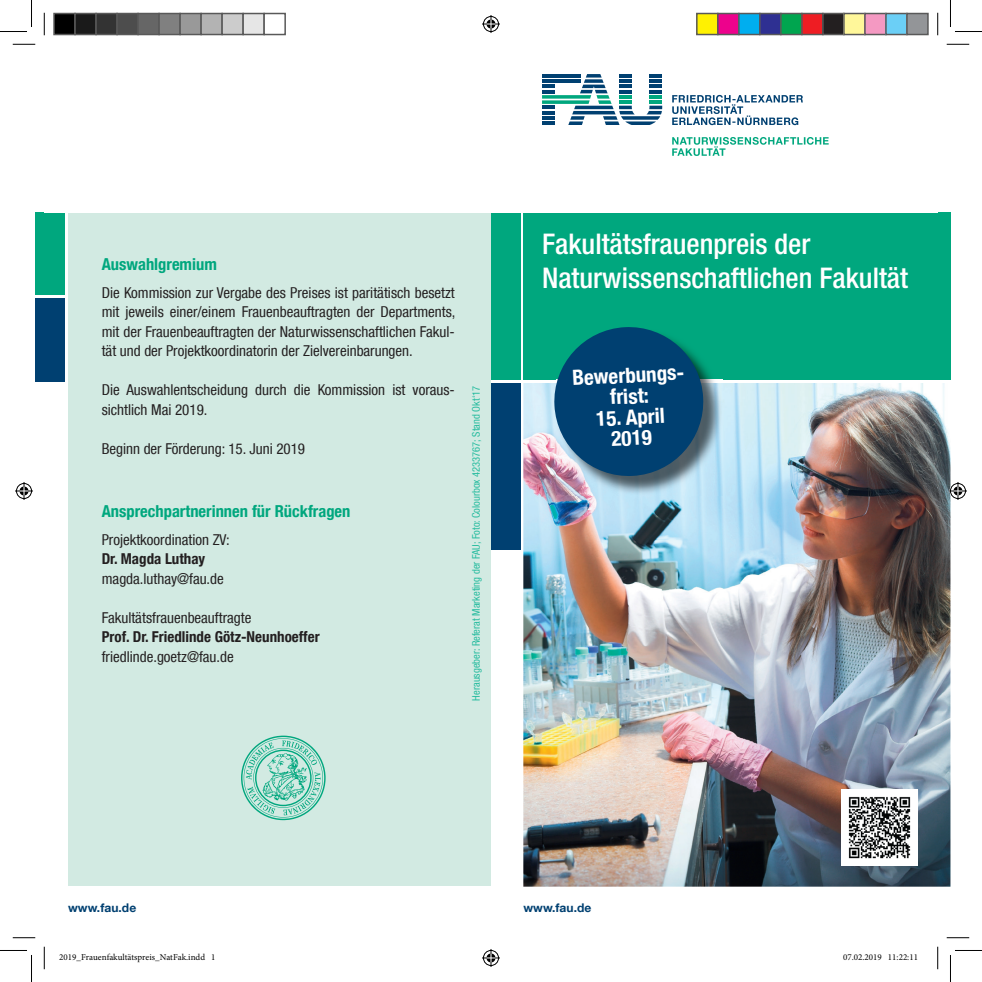
<style>
.page{position:relative;width:982px;height:982px;background:#fff}
.page>*{position:absolute;margin:0;border:0;box-sizing:border-box;transform-origin:0 0}
.t1{font:500 condensed 28.5px/34.2px "Helvetica Neue LT Com";color:#fff}
.t2{font:700 condensed 21px/21px "Helvetica Neue LT Com";color:#fff;text-align:center}
.t3{font:700 condensed 16.5px "Helvetica Neue LT Com";color:#00a77e}
.t4{font:condensed 15px/19.5px "Helvetica Neue LT Com";color:#231f20;text-align:justify}
.t5{font:700 condensed 15px "Helvetica Neue LT Com";color:#231f20}
.t6{font:700 12px "Helvetica Neue LT Com";letter-spacing:.005em;color:#004071}
.t7{font:condensed 10.5px "Helvetica Neue LT Com";color:#24bb9e}
.t8{font:9px "Minion Pro";color:#000}
</style>
<div class="page">
<img style="left:523px;top:383px;width:427px;height:503px">
<div style="left:523px;top:213px;width:427px;height:168px;background:#00a77e"></div>
<div style="left:491px;top:213px;width:29px;height:168px;background:#00a77e"></div>
<div style="left:491px;top:381px;width:29px;height:168px;background:#004071"></div>
<hr style="left:491px;top:380px;width:459px;height:2px;background:#fff">
<div style="left:35px;top:297px;width:30px;height:84px;background:#004071"></div>
<div style="left:35px;top:213px;width:30px;height:84px;background:#00a77e"></div>
<div style="left:68px;top:381px;width:423px;height:505px;background:#d2eae2"></div>
<div style="left:68px;top:213px;width:423px;height:196px;background:#d2eae2"></div>
<hr style="left:35px;top:296px;width:32px;height:2px;background:#fff">
<svg style="left:672px;top:95px;width:130px;height:30px"></svg>
<svg style="left:542px;top:74px;width:120px;height:51px"></svg>
<svg style="left:672px;top:137px;width:156px;height:19px"></svg>
<img style="left:556px;top:368px;width:166px;height:127px">
<svg style="left:552px;top:327px;width:153px;height:151px;background:#14577a"></svg>
<svg style="left:241px;top:735px;width:84px;height:85px"></svg>
<div style="left:841px;top:788px;width:76px;height:77px;background:#fff"></div>
<img style="left:848px;top:796px;width:63px;height:63px">
<svg style="left:13px;top:44px;width:22px;height:1px"></svg>
<svg style="left:946px;top:44px;width:23px;height:1px"></svg>
<svg style="left:13px;top:937px;width:22px;height:1px"></svg>
<svg style="left:946px;top:937px;width:23px;height:1px"></svg>
<svg style="left:44px;top:13px;width:1px;height:22px"></svg>
<svg style="left:44px;top:946px;width:1px;height:23px"></svg>
<svg style="left:937px;top:13px;width:1px;height:22px"></svg>
<svg style="left:937px;top:946px;width:1px;height:23px"></svg>
<svg style="left:0;top:0;width:32px;height:32px"></svg>
<svg style="left:0;top:950px;width:32px;height:31px"></svg>
<svg style="left:950px;top:0;width:31px;height:32px"></svg>
<svg style="left:950px;top:950px;width:31px;height:31px"></svg>
<svg style="left:482px;top:15px;width:18px;height:18px"></svg>
<svg style="left:482px;top:949px;width:18px;height:17px"></svg>
<svg style="left:15px;top:482px;width:18px;height:18px"></svg>
<svg style="left:948px;top:482px;width:18px;height:18px"></svg>
<div style="left:54px;top:14px;width:21px;height:21px;background:#000"></div>
<div style="left:53px;top:13px;width:23px;height:22px;border:2px solid #595959"></div>
<div style="left:75px;top:14px;width:21px;height:21px;background:#1a1a1a"></div>
<div style="left:74px;top:13px;width:23px;height:22px;border:2px solid #595959"></div>
<div style="left:96px;top:14px;width:21px;height:21px;background:#333"></div>
<div style="left:95px;top:13px;width:23px;height:22px;border:2px solid #595959"></div>
<div style="left:117px;top:14px;width:21px;height:21px;background:#4d4d4d"></div>
<div style="left:116px;top:13px;width:23px;height:22px;border:2px solid #595959"></div>
<div style="left:138px;top:14px;width:21px;height:21px;background:#666"></div>
<div style="left:137px;top:13px;width:23px;height:22px;border:2px solid #595959"></div>
<div style="left:159px;top:14px;width:21px;height:21px;background:#808080"></div>
<div style="left:158px;top:13px;width:23px;height:22px;border:2px solid #595959"></div>
<div style="left:180px;top:14px;width:21px;height:21px;background:#999"></div>
<div style="left:179px;top:13px;width:23px;height:22px;border:2px solid #595959"></div>
<div style="left:201px;top:14px;width:21px;height:21px;background:#b3b3b3"></div>
<div style="left:200px;top:13px;width:23px;height:22px;border:2px solid #595959"></div>
<div style="left:222px;top:14px;width:21px;height:21px;background:#ccc"></div>
<div style="left:221px;top:13px;width:23px;height:22px;border:2px solid #595959"></div>
<div style="left:243px;top:14px;width:21px;height:21px;background:#e6e6e6"></div>
<div style="left:242px;top:13px;width:23px;height:22px;border:2px solid #595959"></div>
<div style="left:263px;top:13px;width:23px;height:22px;border:2px solid #595959"></div>
<div style="left:696px;top:14px;width:21px;height:21px;background:#fff101"></div>
<div style="left:696px;top:13px;width:22px;height:22px;border:2px solid #595959"></div>
<div style="left:717px;top:14px;width:21px;height:21px;background:#ed028c"></div>
<div style="left:717px;top:13px;width:22px;height:22px;border:2px solid #595959"></div>
<div style="left:738px;top:14px;width:21px;height:21px;background:#00aeef"></div>
<div style="left:738px;top:13px;width:22px;height:22px;border:2px solid #595959"></div>
<div style="left:759px;top:14px;width:21px;height:21px;background:#2e3092"></div>
<div style="left:759px;top:13px;width:22px;height:22px;border:2px solid #595959"></div>
<div style="left:780px;top:14px;width:21px;height:21px;background:#00a54f"></div>
<div style="left:780px;top:13px;width:22px;height:22px;border:2px solid #595959"></div>
<div style="left:801px;top:14px;width:21px;height:21px;background:#ee1d23"></div>
<div style="left:801px;top:13px;width:22px;height:22px;border:2px solid #595959"></div>
<div style="left:822px;top:14px;width:21px;height:21px;background:#231f20"></div>
<div style="left:822px;top:13px;width:22px;height:22px;border:2px solid #595959"></div>
<div style="left:843px;top:14px;width:21px;height:21px;background:#fff79a"></div>
<div style="left:843px;top:13px;width:22px;height:22px;border:2px solid #595959"></div>
<div style="left:864px;top:14px;width:21px;height:21px;background:#f499c2"></div>
<div style="left:864px;top:13px;width:22px;height:22px;border:2px solid #595959"></div>
<div style="left:885px;top:14px;width:21px;height:21px;background:#6bcff6"></div>
<div style="left:885px;top:13px;width:22px;height:22px;border:2px solid #595959"></div>
<div style="left:906px;top:14px;width:21px;height:21px;background:#939598"></div>
<div style="left:906px;top:13px;width:22px;height:22px;border:2px solid #595959"></div>
<p class="t3" style="left:102px;top:254px;width:117px">Auswahlgremium</p>
<p class="t4" style="left:102px;top:282px;width:355px">Die Kommission zur Vergabe des Preises ist paritätisch besetzt mit jeweils einer/einem Frauenbeauftragten der Departments, mit der Frauenbeauftragten der Naturwissen schaftlichen Fakul&shy;tät und der Projektkoordinatorin der Zielvereinbarungen.</p>
<p class="t4" style="left:102px;top:380px;width:354px">Die Auswahlentscheidung durch die Kommission ist voraus&shy;sichtlich Mai 2019.</p>
<p class="t4" style="left:102px;top:438px;width:205px">Beginn der Förderung: 15. Juni 2019</p>
<p class="t3" style="left:102px;top:501px;width:250px">Ansprechpartnerinnen für Rückfragen</p>
<p class="t4" style="left:102px;top:529px;width:130px">Projektkoordination ZV:</p>
<p class="t5" style="left:102px;top:550px;width:105px">Dr. Magda Luthay</p>
<p class="t4" style="left:102px;top:568px;width:124px">magda.luthay@fau.de</p>
<p class="t4" style="left:102px;top:607px;width:151px">Fakultätsfrauenbeauftragte</p>
<p class="t5" style="left:102px;top:628px;width:219px">Prof. Dr. Friedlinde Götz-Neunhoeffer</p>
<p class="t4" style="left:102px;top:646px;width:133px">friedlinde.goetz@fau.de</p>
<p class="t7" style="left:470px;top:700px;width:316px;rotate:-90deg">Herausgeber: Referat Marketing der FAU; Foto: Colourbox 4233767; Stand Okt‘17</p>
<h1 class="t1" style="left:542px;top:226px;width:367px">Fakultätsfrauenpreis der<br>Naturwissenschaftlichen Fakultät</h1>
<h2 class="t2" style="left:572px;top:367px;width:113px;rotate:-3deg">Bewerbungs&shy;frist:</h2>
<h2 class="t2" style="left:595px;top:408px;width:70px;rotate:-3deg">15. April<br>2019</h2>
<p class="t6" style="left:68px;top:900px;width:70px">www.fau.de</p>
<p class="t6" style="left:523px;top:900px;width:70px">www.fau.de</p>
<p class="t8" style="left:59px;top:951px;width:158px">2019_Frauenfakultätspreis_NatFak.indd 1</p>
<p class="t8" style="left:843px;top:951px;width:76px">07.02.2019 11:22:11</p>
</div>
